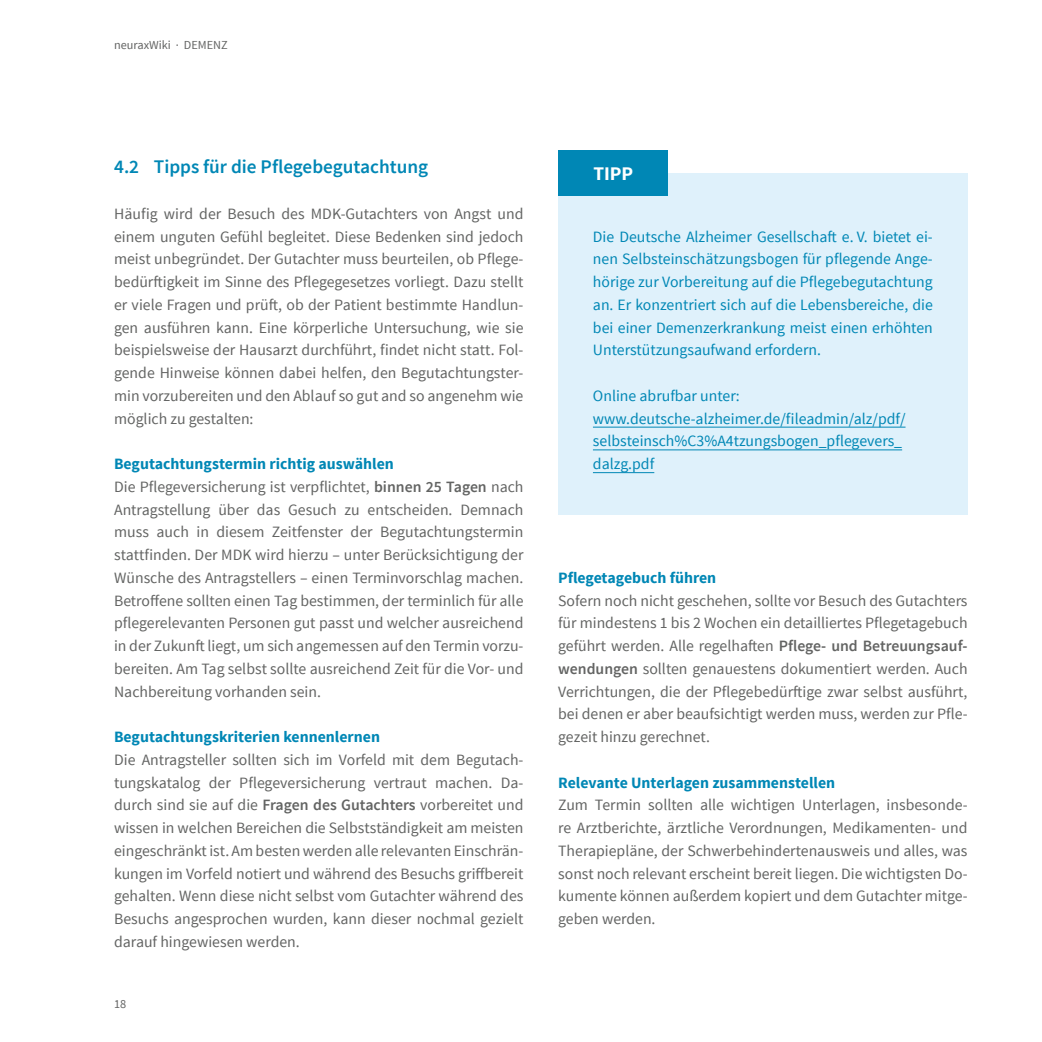
<style>
.page{position:relative;width:1042px;height:1042px;background:#fff}
.page>*{position:absolute;margin:0;border:0;box-sizing:border-box;transform-origin:0 0}
.t1{font:600 19.25px "Source Sans Pro";color:#0087b5}
.t2{font:700 19.25px "Source Sans Pro";color:#fff}
.t3{font:15.75px/22.8px "Source Sans Pro";color:#636463;text-align:justify}
.t4{font:15.75px/22.8px "Source Sans Pro";color:#0087b5;text-align:justify}
.t5{font:700 15.75px "Source Sans Pro";color:#0087b5}
.t6{font:12.25px "Source Sans Pro";color:#636463}
.s1{font-weight:700;color:#0087b5}
.s2{font-weight:600}
</style>
<div class="page">
<div style="left:558px;top:174px;width:409px;height:341px;background:#dff1fb"></div>
<hr style="left:593px;top:427px;width:312px;height:1px;background:#0087b5">
<hr style="left:593px;top:449px;width:309px;height:1px;background:#0087b5">
<hr style="left:593px;top:472px;width:61px;height:1px;background:#0087b5">
<div style="left:558px;top:151px;width:109px;height:45px;background:#0087b5"></div>
<p class="t6" style="left:114px;top:38px;width:115px">neuraxWiki · DEMENZ</p>
<p class="t1" style="left:114px;top:155px;width:316px">4.2 Tipps für die Pflegebegutachtung</p>
<p class="t3" style="left:114px;top:202px;width:411px">Häufig wird der Besuch des MDK-Gutachters von Angst und einem unguten Gefühl begleitet. Diese Bedenken sind jedoch meist unbegründet. Der Gutachter muss beurteilen, ob Pflege&shy;bedürftigkeit im Sinne des Pflegegesetzes vorliegt. Dazu stellt er viele Fragen und prüft, ob der Patient bestimmte Handlun&shy;gen ausführen kann. Eine körperliche Untersuchung, wie sie beispielsweise der Hausarzt durchführt, findet nicht statt. Fol&shy;gende Hinweise können dabei helfen, den Begutachtungster&shy;min vorzubereiten und den Ablauf so gut and so angenehm wie möglich zu gestalten:</p>
<p class="t3" style="left:114px;top:453px;width:411px;text-align:left"><span class="s1">Begutachtungstermin richtig auswählen<br></span>Die Pflegeversicherung ist verpflichtet, <span class="s2">binnen 25 Tagen</span> nach Antragstellung über das Gesuch zu entscheiden. Demnach muss auch in diesem Zeitfenster der Begutachtungstermin stattfinden. Der MDK wird hierzu – unter Berücksichtigung der Wünsche des Antragstellers – einen Terminvorschlag machen.<br>Betroffene sollten einen Tag bestimmen, der terminlich für alle pflegerelevanten Personen gut passt und welcher ausreichend in der Zukunft liegt, um sich angemessen auf den Termin vorzu&shy;bereiten. Am Tag selbst sollte ausreichend Zeit für die Vor- und Nachbereitung vorhanden sein.</p>
<p class="t5" style="left:114px;top:727px;width:267px">Begutachtungskriterien kennenlernen</p>
<p class="t3" style="left:114px;top:748px;width:411px">Die Antragsteller sollten sich im Vorfeld mit dem Begutach&shy;tungskatalog der Pflegeversicherung vertraut machen. Da&shy;durch sind sie auf die <span class="s2">Fragen des Gutachters</span> vorbereitet und wissen in welchen Bereichen die Selbstständigkeit am meisten eingeschränkt ist. Am besten werden alle relevanten Einschrän&shy;kungen im Vorfeld notiert und während des Besuchs griffbereit gehalten. Wenn diese nicht selbst vom Gutachter während des Besuchs angesprochen wurden, kann dieser nochmal gezielt darauf hingewiesen werden.</p>
<p class="t6" style="left:114px;top:996px;width:14px">18</p>
<p class="t2" style="left:593px;top:161px;width:41px">TIPP</p>
<p class="t4" style="left:593px;top:225px;width:341px">Die Deutsche Alzheimer Gesellschaft e. V. bietet ei&shy;nen Selbsteinschätzungsbogen für pflegende Ange&shy;hörige zur Vorbereitung auf die Pflegebegutachtung an. Er konzentriert sich auf die Lebensbereiche, die bei einer Demenzerkrankung meist einen erhöhten Unterstützungsaufwand erfordern.</p>
<p class="t4" style="left:593px;top:384px;width:314px;text-align:left">Online abrufbar unter: www.deutsche-alzheimer.de/fileadmin/alz/pdf/ selbsteinsch%C3%A4tzungsbogen_pflegevers_ dalzg.pdf</p>
<p class="t5" style="left:558px;top:567px;width:160px">Pflegetagebuch führen</p>
<p class="t3" style="left:558px;top:589px;width:411px">Sofern noch nicht geschehen, sollte vor Besuch des Gutachters für mindestens 1 bis 2 Wochen ein detailliertes Pflegetagebuch geführt werden. Alle regelhaften <span class="s2">Pflege- und Betreuungsauf&shy;wendungen</span> sollten genauestens dokumentiert werden. Auch Verrichtungen, die der Pflegebedürftige zwar selbst ausführt, bei denen er aber beaufsichtigt werden muss, werden zur Pfle&shy;gezeit hinzu gerechnet.</p>
<p class="t5" style="left:558px;top:772px;width:278px">Relevante Unterlagen zusammenstellen</p>
<p class="t3" style="left:558px;top:794px;width:411px">Zum Termin sollten alle wichtigen Unterlagen, insbesonde&shy;re Arztberichte, ärztliche Verordnungen, Medikamenten- und Therapiepläne, der Schwerbehindertenausweis und alles, was sonst noch relevant erscheint bereit liegen. Die wichtigsten Do&shy;kumente können außerdem kopiert und dem Gutachter mitge&shy;geben werden.</p>
</div>
